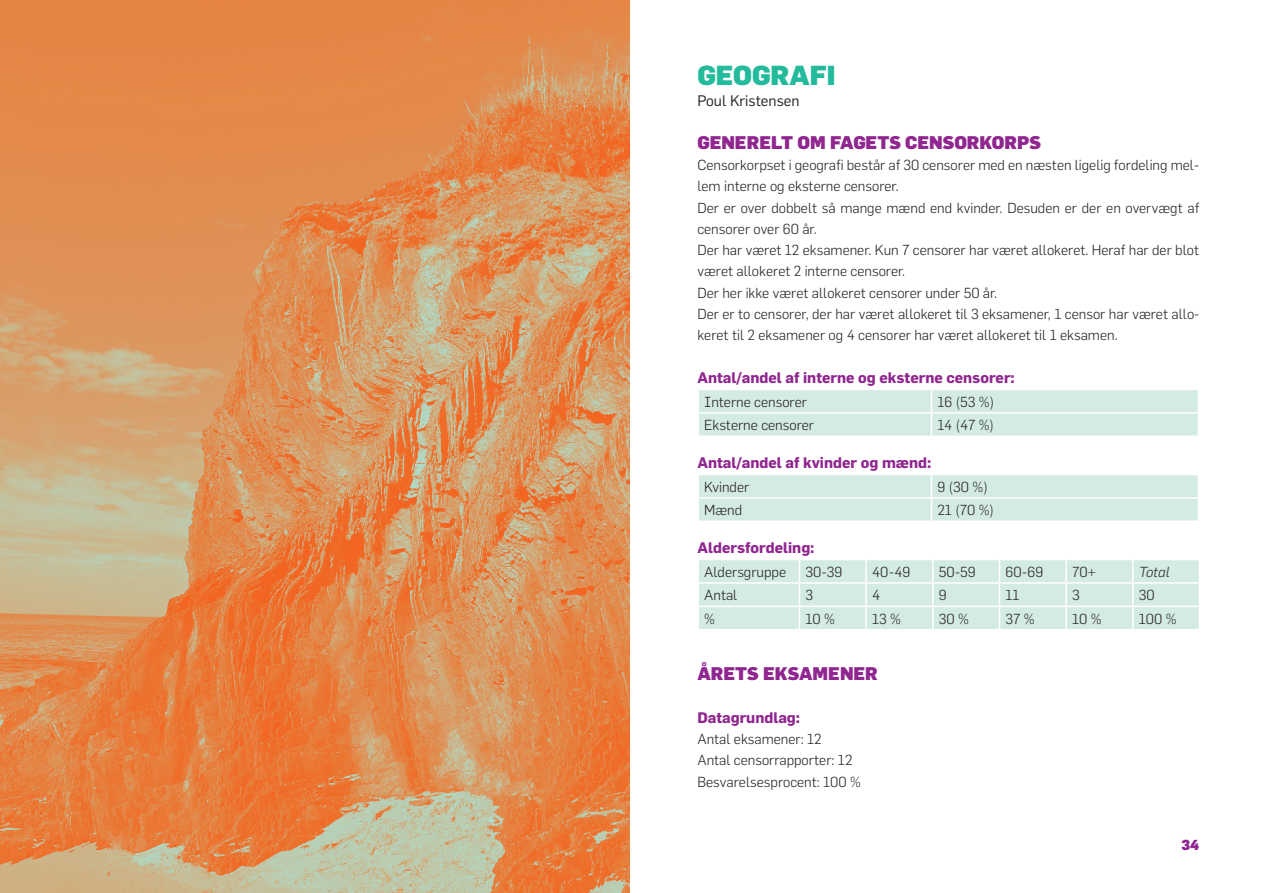
<style>
.page{position:relative;width:1263px;height:893px;background:#fff}
.page>*{position:absolute;margin:0;border:0;box-sizing:border-box;transform-origin:0 0}
.MR_1{font:900 27px "Flama";color:#24bb9d}
.MR_2{font:900 18px "Flama";color:#90268f}
.MR_3{font:700 15px "Flama";color:#90268f}
.Forfatter{font:15px "Flama";color:#231f20}
.Brød{font:300 14.25px/21.3px "Flama";color:#231f20}
.Brødtekst1{font:300 14.25px "Flama";color:#231f20}
.Brødtekst1-2{font:italic 300 14.25px "Flama";color:#231f20}
.t1{font:900 14.25px "Flama";color:#90268f}
</style>
<div class="page">
<svg style="left:699px;top:390px;width:499px;height:45px"></svg>
<svg style="left:698px;top:475px;width:500px;height:46px"></svg>
<svg style="left:698px;top:560px;width:501px;height:69px"></svg>
<img style="left:0;top:0;width:629px;height:893px">
<p class="MR_1" style="left:697px;top:58px;width:139px">GEOGRAFI</p>
<p class="Forfatter" style="left:697px;top:92px;width:104px">Poul Kristensen</p>
<p class="MR_2" style="left:697px;top:131px;width:345px">GENERELT OM FAGETS CENSORKORPS</p>
<p class="Brød" style="left:697px;top:154px;width:503px">Censorkorpset i geografi består af 30 censorer med en næsten ligelig fordeling mel&shy;lem interne og eksterne censorer.</p>
<p class="Brød" style="left:697px;top:197px;width:503px">Der er over dobbelt så mange mænd end kvinder. Desuden er der en overvægt af censorer over 60 år.</p>
<p class="Brød" style="left:697px;top:239px;width:503px">Der har været 12 eksamener. Kun 7 censorer har været allokeret. Heraf har der blot været allokeret 2 interne censorer.</p>
<p class="Brød" style="left:697px;top:282px;width:301px">Der her ikke været allokeret censorer under 50 år.</p>
<p class="Brød" style="left:697px;top:303px;width:503px">Der er to censorer, der har været allokeret til 3 eksamener, 1 censor har været allo&shy;keret til 2 eksamener og 4 censorer har været allokeret til 1 eksamen.</p>
<p class="MR_3" style="left:697px;top:368px;width:319px">Antal/andel af interne og eksterne censorer:</p>
<p class="Brødtekst1" style="left:704px;top:393px;width:104px">Interne censorer</p>
<p class="Brødtekst1" style="left:937px;top:393px;width:58px">16 (53 %)</p>
<p class="Brødtekst1" style="left:704px;top:417px;width:112px">Eksterne censorer</p>
<p class="Brødtekst1" style="left:937px;top:417px;width:58px">14 (47 %)</p>
<p class="MR_3" style="left:697px;top:453px;width:236px">Antal/andel af kvinder og mænd:</p>
<p class="Brødtekst1" style="left:704px;top:478px;width:47px">Kvinder</p>
<p class="Brødtekst1" style="left:937px;top:478px;width:52px">9 (30 %)</p>
<p class="Brødtekst1" style="left:704px;top:502px;width:40px">Mænd</p>
<p class="Brødtekst1" style="left:937px;top:502px;width:58px">21 (70 %)</p>
<p class="MR_3" style="left:697px;top:538px;width:119px">Aldersfordeling:</p>
<p class="Brødtekst1" style="left:704px;top:564px;width:83px">Aldersgruppe</p>
<p class="Brødtekst1" style="left:805px;top:564px;width:39px">30-39</p>
<p class="Brødtekst1" style="left:872px;top:564px;width:40px">40-49</p>
<p class="Brødtekst1" style="left:939px;top:564px;width:38px">50-59</p>
<p class="Brødtekst1" style="left:1005px;top:564px;width:39px">60-69</p>
<p class="Brødtekst1" style="left:1072px;top:564px;width:25px">70+</p>
<p class="Brødtekst1-2" style="left:1139px;top:563px;width:32px">Total</p>
<p class="Brødtekst1" style="left:704px;top:587px;width:35px">Antal</p>
<p class="Brødtekst1" style="left:805px;top:587px;width:9px">3</p>
<p class="Brødtekst1" style="left:872px;top:587px;width:10px">4</p>
<p class="Brødtekst1" style="left:939px;top:587px;width:9px">9</p>
<p class="Brødtekst1" style="left:1005px;top:587px;width:16px">11</p>
<p class="Brødtekst1" style="left:1072px;top:587px;width:9px">3</p>
<p class="Brødtekst1" style="left:1139px;top:587px;width:17px">30</p>
<p class="Brødtekst1" style="left:704px;top:610px;width:12px">%</p>
<p class="Brødtekst1" style="left:805px;top:610px;width:31px">10 %</p>
<p class="Brødtekst1" style="left:872px;top:610px;width:30px">13 %</p>
<p class="Brødtekst1" style="left:939px;top:610px;width:32px">30 %</p>
<p class="Brødtekst1" style="left:1005px;top:610px;width:31px">37 %</p>
<p class="Brødtekst1" style="left:1072px;top:610px;width:31px">10 %</p>
<p class="Brødtekst1" style="left:1139px;top:610px;width:39px">100 %</p>
<p class="MR_2" style="left:697px;top:662px;width:182px">ÅRETS EKSAMENER</p>
<p class="MR_3" style="left:697px;top:708px;width:104px">Datagrundlag:</p>
<p class="Brød" style="left:697px;top:728px;width:126px">Antal eksamener: 12</p>
<p class="Brød" style="left:697px;top:749px;width:157px">Antal censorrapporter: 12</p>
<p class="Brød" style="left:697px;top:771px;width:165px">Besvarelsesprocent: 100 %</p>
<p class="t1" style="left:1181px;top:836px;width:19px">34</p>
</div>
